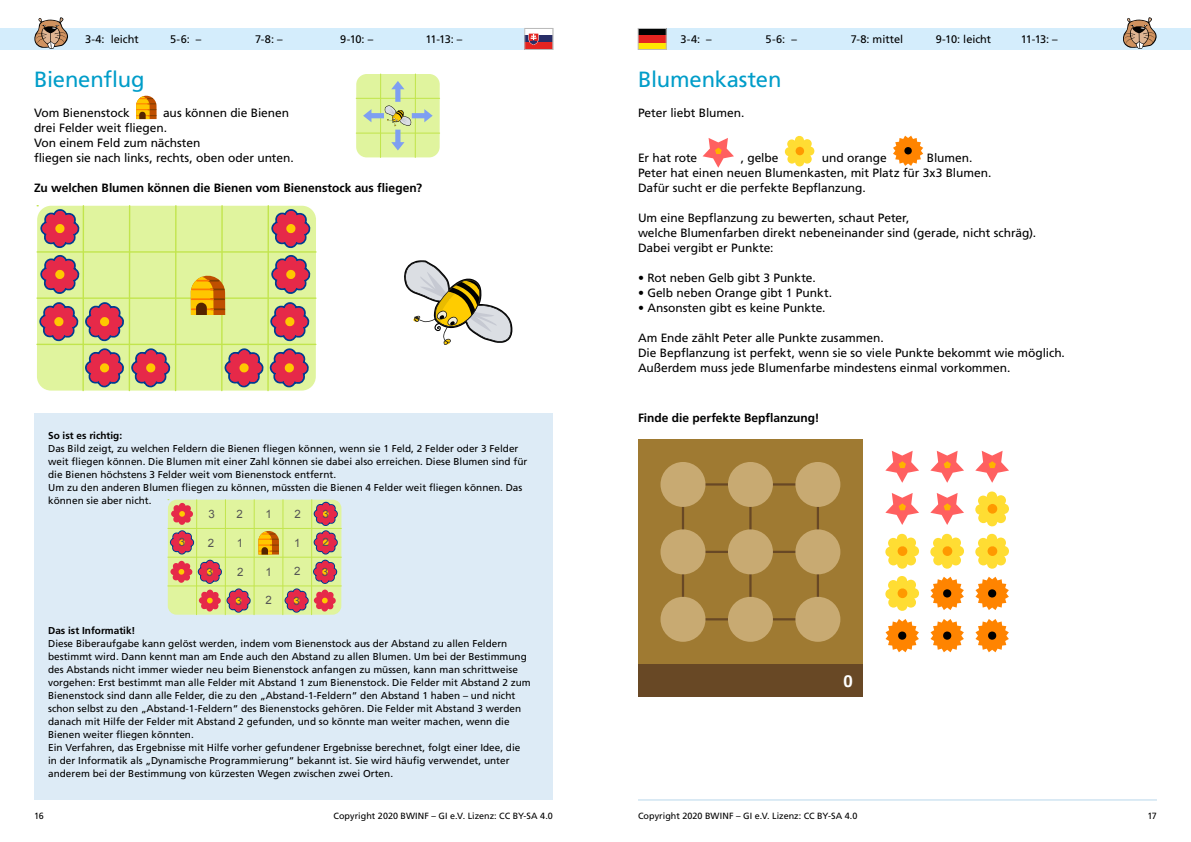
<style>
.page{position:relative;width:1191px;height:842px;background:#fff}
.page>*{position:absolute;margin:0;border:0;box-sizing:border-box;transform-origin:0 0}
.t1{font:22px "Frutiger LT Std";letter-spacing:-.01em;color:#009dc9}
.t2{font:700 16.9px "Helvetica";color:#fff}
.t3{font:12px/15px "Frutiger LT Std";letter-spacing:-.005em;color:#000}
.t4{font:700 12px "Frutiger LT Std";color:#000}
.t5{font:11.5px "Arial";color:#555}
.t6{font:11px "Frutiger LT Std";letter-spacing:-.005em;color:#000}
.t7{font:10px/13px "Frutiger LT Std";color:#000}
.t8{font:700 10px "Frutiger LT Std";color:#000}
.t9{font:9px "Frutiger LT Std";letter-spacing:.005em;color:#000}
</style>
<div class="page">
<div style="left:34px;top:413px;width:519px;height:387px;background:#ddebf6"></div>
<hr style="left:196px;top:500px;width:1px;height:115px;background:#c2e54d">
<hr style="left:225px;top:500px;width:1px;height:115px;background:#c2e54d">
<hr style="left:254px;top:500px;width:1px;height:115px;background:#c2e54d">
<hr style="left:282px;top:500px;width:1px;height:115px;background:#c2e54d">
<hr style="left:311px;top:500px;width:1px;height:115px;background:#c2e54d">
<hr style="left:168px;top:528px;width:173px;height:1px;background:#c2e54d">
<hr style="left:168px;top:557px;width:173px;height:1px;background:#c2e54d">
<hr style="left:168px;top:585px;width:173px;height:1px;background:#c2e54d">
<svg style="left:168px;top:499px;width:172px;height:115px;background:#d9c785"></svg>
<div style="left:638px;top:439px;width:225px;height:225px;background:#9f7a32"></div>
<hr style="left:683px;top:483px;width:135px;height:3px;background:#684825">
<hr style="left:683px;top:551px;width:135px;height:2px;background:#684825">
<hr style="left:683px;top:618px;width:135px;height:2px;background:#684825">
<hr style="left:682px;top:484px;width:2px;height:135px;background:#684825">
<hr style="left:749px;top:484px;width:2px;height:135px;background:#684825">
<hr style="left:816px;top:484px;width:3px;height:135px;background:#684825">
<div style="left:638px;top:664px;width:225px;height:33px;background:#684825"></div>
<div style="left:660px;top:462px;width:45px;height:45px;background:#c8aa72;border-radius:50%"></div>
<div style="left:728px;top:462px;width:45px;height:45px;background:#c8aa72;border-radius:50%"></div>
<div style="left:795px;top:462px;width:45px;height:45px;background:#c8aa72;border-radius:50%"></div>
<div style="left:660px;top:529px;width:45px;height:45px;background:#c8aa72;border-radius:50%"></div>
<div style="left:728px;top:529px;width:45px;height:45px;background:#c8aa72;border-radius:50%"></div>
<div style="left:795px;top:529px;width:45px;height:45px;background:#c8aa72;border-radius:50%"></div>
<div style="left:660px;top:597px;width:45px;height:45px;background:#c8aa72;border-radius:50%"></div>
<div style="left:728px;top:597px;width:45px;height:45px;background:#c8aa72;border-radius:50%"></div>
<div style="left:795px;top:597px;width:45px;height:45px;background:#c8aa72;border-radius:50%"></div>
<svg style="left:885px;top:450px;width:124px;height:203px"></svg>
<svg style="left:702px;top:138px;width:32px;height:30px"></svg>
<svg style="left:784px;top:135px;width:31px;height:32px"></svg>
<div style="left:795px;top:147px;width:9px;height:8px;background:#f90;border-radius:50%"></div>
<svg style="left:893px;top:135px;width:31px;height:31px"></svg>
<hr style="left:638px;top:799px;width:519px;height:1px;background:#b8d7eb">
<svg style="left:404px;top:260px;width:108px;height:85px"></svg>
<div style="left:356px;top:74px;width:84px;height:83px;background:#e0f49e;border-radius:11px"></div>
<hr style="left:380px;top:74px;width:1px;height:83px;background:#c2e54d">
<hr style="left:415px;top:74px;width:1px;height:83px;background:#c2e54d">
<hr style="left:356px;top:133px;width:84px;height:1px;background:#c2e54d">
<hr style="left:356px;top:98px;width:83px;height:1px;background:#c2e54d">
<svg style="left:363px;top:81px;width:70px;height:69px"></svg>
<div style="left:37px;top:206px;width:279px;height:185px;background:#e0f49e;border-radius:14px"></div>
<hr style="left:82px;top:206px;width:2px;height:185px;background:#c2e54d">
<hr style="left:129px;top:206px;width:1px;height:185px;background:#c2e54d">
<hr style="left:175px;top:206px;width:1px;height:185px;background:#c2e54d">
<hr style="left:221px;top:206px;width:2px;height:185px;background:#c2e54d">
<hr style="left:267px;top:206px;width:2px;height:185px;background:#c2e54d">
<hr style="left:37px;top:251px;width:279px;height:2px;background:#c2e54d">
<hr style="left:37px;top:297px;width:279px;height:2px;background:#c2e54d">
<hr style="left:37px;top:344px;width:279px;height:1px;background:#c2e54d">
<svg style="left:37px;top:205px;width:136px;height:185px"></svg>
<svg style="left:191px;top:206px;width:123px;height:184px"></svg>
<svg style="left:136px;top:95px;width:21px;height:24px"></svg>
<div style="left:0;top:28px;width:527px;height:22px;background:#d4edfc"></div>
<div style="left:663px;top:28px;width:528px;height:22px;background:#d4edfc"></div>
<svg style="left:1123px;top:17px;width:34px;height:32px"></svg>
<svg style="left:34px;top:17px;width:34px;height:32px"></svg>
<div style="left:638px;top:43px;width:28px;height:7px;background:#ffe602"></div>
<div style="left:638px;top:28px;width:28px;height:7px;background:#010202"></div>
<div style="left:638px;top:35px;width:28px;height:8px;background:#e52420"></div>
<div style="left:638px;top:28px;width:28px;height:22px;border:1px solid #bababa"></div>
<div style="left:524px;top:28px;width:29px;height:22px;background:#fff"></div>
<div style="left:524px;top:35px;width:29px;height:15px;background:#282e67"></div>
<div style="left:524px;top:43px;width:29px;height:7px;background:#e52420"></div>
<svg style="left:528px;top:33px;width:11px;height:12px"></svg>
<div style="left:524px;top:28px;width:29px;height:22px;border:1px solid #bababa"></div>
<p class="t6" style="left:85px;top:33px;width:55px">3-4: leicht</p>
<p class="t6" style="left:170px;top:33px;width:33px">5-6: –</p>
<p class="t6" style="left:255px;top:33px;width:29px">7-8: –</p>
<p class="t6" style="left:340px;top:33px;width:34px">9-10: –</p>
<p class="t6" style="left:425px;top:33px;width:38px">11-13: –</p>
<p class="t6" style="left:680px;top:33px;width:33px">3-4: –</p>
<p class="t6" style="left:765px;top:33px;width:33px">5-6: –</p>
<p class="t6" style="left:850px;top:33px;width:54px">7-8: mittel</p>
<p class="t6" style="left:935px;top:33px;width:57px">9-10: leicht</p>
<p class="t6" style="left:1020px;top:33px;width:38px">11-13: –</p>
<h1 class="t1" style="left:34px;top:67px;width:112px">Bienenflug</h1>
<p class="t3" style="left:34px;top:105px;width:97px">Vom Bienenstock</p>
<p class="t3" style="left:34px;top:105px;width:261px;text-indent:129px">aus können die Bienen drei Felder weit fliegen.<br>Von einem Feld zum nächsten<br>fliegen sie nach links, rechts, oben oder unten.</p>
<p class="t4" style="left:34px;top:180px;width:389px">Zu welchen Blumen können die Bienen vom Bienenstock aus fliegen?</p>
<p class="t8" style="left:48px;top:429px;width:75px">So ist es richtig:</p>
<p class="t7" style="left:48px;top:442px;width:481px">Das Bild zeigt, zu welchen Feldern die Bienen fliegen können, wenn sie 1 Feld, 2 Felder oder 3 Felder weit fliegen können. Die Blumen mit einer Zahl können sie dabei also erreichen. Diese Blumen sind für die Bienen höchstens 3 Felder weit vom Bienenstock entfernt.<br>Um zu den anderen Blumen fliegen zu können, müssten die Bienen 4 Felder weit fliegen können. Das können sie aber nicht.</p>
<p class="t5" style="left:179px;top:535px;width:8px">3</p>
<p class="t5" style="left:208px;top:507px;width:8px">3</p>
<p class="t5" style="left:208px;top:535px;width:8px">2</p>
<p class="t5" style="left:236px;top:506px;width:8px">2</p>
<p class="t5" style="left:265px;top:506px;width:8px">1</p>
<p class="t5" style="left:294px;top:506px;width:8px">2</p>
<p class="t5" style="left:237px;top:535px;width:8px">1</p>
<p class="t5" style="left:294px;top:535px;width:8px">1</p>
<p class="t5" style="left:322px;top:506px;width:8px">3</p>
<p class="t5" style="left:322px;top:535px;width:8px">2</p>
<p class="t5" style="left:207px;top:564px;width:8px">3</p>
<p class="t5" style="left:237px;top:564px;width:8px">2</p>
<p class="t5" style="left:265px;top:564px;width:8px">1</p>
<p class="t5" style="left:294px;top:564px;width:8px">2</p>
<p class="t5" style="left:322px;top:564px;width:8px">3</p>
<p class="t5" style="left:265px;top:593px;width:8px">2</p>
<p class="t5" style="left:235px;top:593px;width:8px">3</p>
<p class="t5" style="left:293px;top:593px;width:8px">3</p>
<p class="t8" style="left:48px;top:624px;width:89px">Das ist Informatik!</p>
<p class="t7" style="left:48px;top:637px;width:484px">Diese Biberaufgabe kann gelöst werden, indem vom Bienenstock aus der Abstand zu allen Feldern bestimmt wird. Dann kennt man am Ende auch den Abstand zu allen Blumen. Um bei der Bestimmung des Abstands nicht immer wieder neu beim Bienenstock anfangen zu müssen, kann man schrittweise vorgehen: Erst bestimmt man alle Felder mit Abstand 1 zum Bienenstock. Die Felder mit Abstand 2 zum Bienenstock sind dann alle Felder, die zu den „Abstand-1-Feldern“ den Abstand 1 haben – und nicht schon selbst zu den „Abstand-1-Feldern“ des Bienenstocks gehören. Die Felder mit Abstand 3 werden danach mit Hilfe der Felder mit Abstand 2 gefunden, und so könnte man weiter machen, wenn die Bienen weiter fliegen könnten.<br>Ein Verfahren, das Ergebnisse mit Hilfe vorher gefundener Ergebnisse berechnet, folgt einer Idee, die in der Informatik als „Dynamische Programmierung“ bekannt ist. Sie wird häufig verwendet, unter anderem bei der Bestimmung von kürzesten Wegen zwischen zwei Orten.</p>
<h1 class="t1" style="left:638px;top:67px;width:145px">Blumenkasten</h1>
<p class="t3" style="left:638px;top:105px;width:108px">Peter liebt Blumen.</p>
<p class="t3" style="left:638px;top:150px;width:61px">Er hat rote</p>
<p class="t3" style="left:740px;top:150px;width:39px">, gelbe</p>
<p class="t3" style="left:822px;top:150px;width:66px">und orange</p>
<p class="t3" style="left:638px;top:150px;width:355px;text-indent:289px">Blumen.<br>Peter hat einen neuen Blumenkasten, mit Platz für 3x3 Blumen.<br>Dafür sucht er die perfekte Bepflanzung.</p>
<p class="t3" style="left:638px;top:210px;width:400px">Um eine Bepflanzung zu bewerten, schaut Peter,<br>welche Blumenfarben direkt nebeneinander sind (gerade, nicht schräg).<br>Dabei vergibt er Punkte:</p>
<p class="t3" style="left:638px;top:270px;width:179px">• Rot neben Gelb gibt 3 Punkte.</p>
<p class="t3" style="left:638px;top:285px;width:195px">• Gelb neben Orange gibt 1 Punkt.</p>
<p class="t3" style="left:638px;top:300px;width:189px">• Ansonsten gibt es keine Punkte.</p>
<p class="t3" style="left:638px;top:330px;width:428px">Am Ende zählt Peter alle Punkte zusammen.<br>Die Bepflanzung ist perfekt, wenn sie so viele Punkte bekommt wie möglich.<br>Außerdem muss jede Blumenfarbe mindestens einmal vorkommen.</p>
<p class="t4" style="left:638px;top:411px;width:183px">Finde die perfekte Bepflanzung!</p>
<h2 class="t2" style="left:843px;top:670px;width:11px">0</h2>
<p class="t9" style="left:34px;top:810px;width:11px">16</p>
<p class="t9" style="left:333px;top:810px;width:221px">Copyright 2020 BWINF – GI e.V. Lizenz: CC BY-SA 4.0</p>
<p class="t9" style="left:638px;top:810px;width:221px">Copyright 2020 BWINF – GI e.V. Lizenz: CC BY-SA 4.0</p>
<p class="t9" style="left:1147px;top:810px;width:11px">17</p>
</div>
